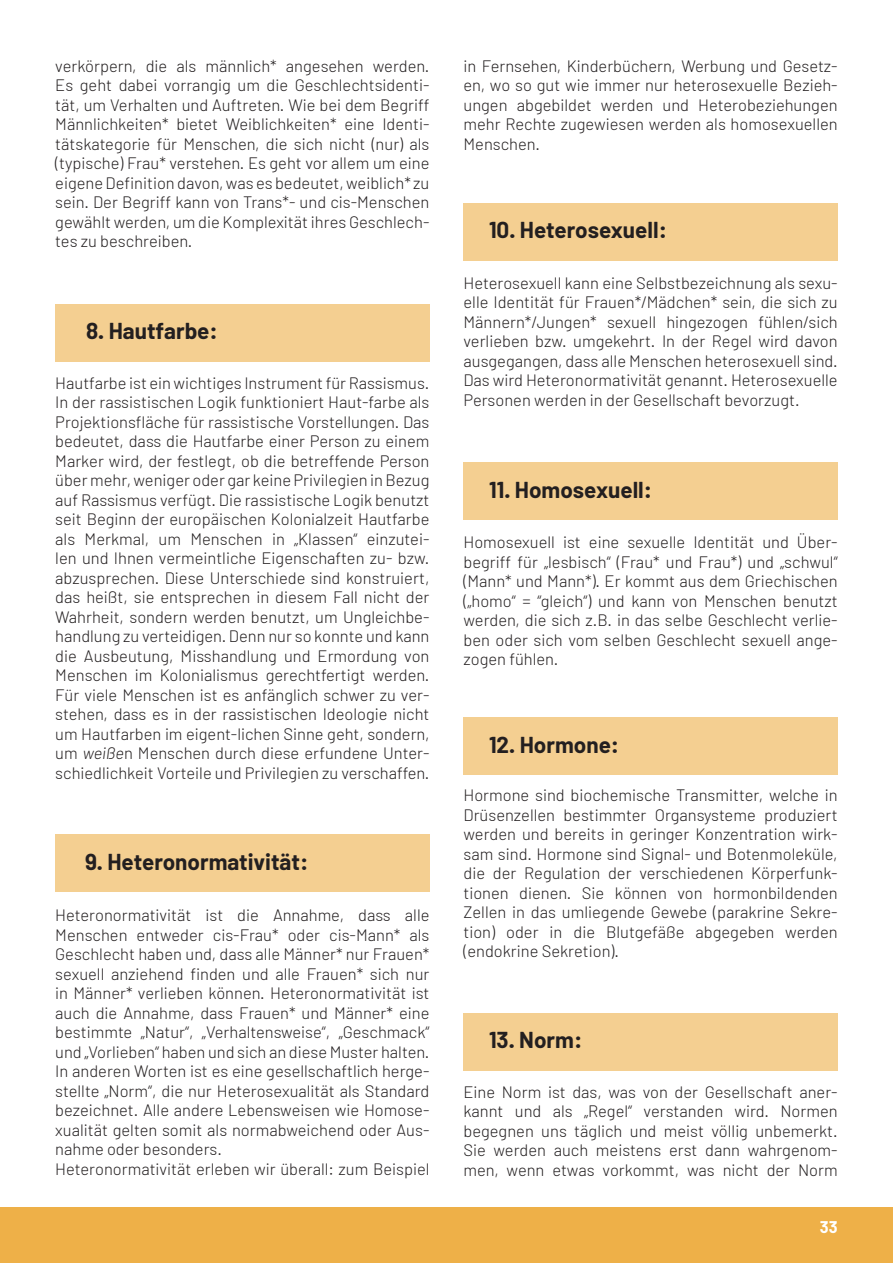
<style>
.page{position:relative;width:893px;height:1263px;background:#fff}
.page>*{position:absolute;margin:0;border:0;box-sizing:border-box;transform-origin:0 0}
.Glossar{font:700 22.5px "Barlow";color:#231f20}
.t1{font:300 16.5px/19.5px "Barlow";color:#231f20;text-align:justify}
.t2{font:700 16.5px "Barlow";color:#fff}
.s1{font-style:italic}
</style>
<div class="page">
<div style="left:0;top:1208px;width:893px;height:55px;background:#eeb048"></div>
<div style="left:55px;top:304px;width:374px;height:57px;background:#f4cf91"></div>
<div style="left:55px;top:834px;width:374px;height:58px;background:#f4cf91"></div>
<div style="left:463px;top:203px;width:375px;height:57px;background:#f4cf91"></div>
<div style="left:463px;top:462px;width:375px;height:58px;background:#f4cf91"></div>
<div style="left:463px;top:718px;width:375px;height:57px;background:#f4cf91"></div>
<div style="left:463px;top:1013px;width:375px;height:57px;background:#f4cf91"></div>
<p class="t1" style="left:55px;top:56px;width:376px">verkörpern, die als männlich* angesehen werden.<br>Es geht dabei vorrangig um die Geschlechtsidenti&shy;tät, um Verhalten und Auftreten. Wie bei dem Begriff Männlichkeiten* bietet Weiblichkeiten* eine Identi&shy;tätskategorie für Menschen, die sich nicht (nur) als (typische) Frau* verstehen. Es geht vor allem um eine eigeneDefinition davon, was es bedeutet, weiblich* zu sein. Der Begriff kann von Trans*- und cis-Menschen gewählt werden, um die Komplexität ihres Geschlech&shy;tes zu beschreiben.</p>
<p class="Glossar" style="left:86px;top:317px;width:133px">8. Hautfarbe:</p>
<p class="t1" style="left:55px;top:372px;width:376px">Hautfarbe ist ein wichtiges Instrument für Rassismus.<br>In der rassistischen Logik funktioniert Haut-farbe als Projektionsfläche für rassistische Vorstellungen. Das bedeutet, dass die Hautfarbe einer Person zu einem Marker wird, der festlegt, ob die betreffende Person über mehr, weniger oder gar keine Privilegien in Bezug auf Rassismus verfügt. Die rassistische Logik benutzt seit Beginn der europäischen Kolonialzeit Hautfarbe als Merkmal, um Menschen in „Klassen“ einzutei&shy;len und Ihnen vermeintliche Eigenschaften zu- bzw. abzusprechen. Diese Unterschiede sind konstruiert, das heißt, sie entsprechen in diesem Fall nicht der Wahrheit, sondern werden benutzt, um Ungleichbe&shy;handlung zu verteidigen. Denn nur so konnte und kann die Ausbeutung, Misshandlung und Ermordung von Menschen im Kolonialismus gerechtfertigt werden.<br>Für viele Menschen ist es anfänglich schwer zu ver&shy;stehen, dass es in der rassistischen Ideologie nicht um Hautfarben im eigent-lichen Sinne geht, sondern, um <span class="s1">weiße</span>n Menschen durch diese erfundene Unter&shy;schiedlichkeit Vorteile und Privilegien zu verschaffen.</p>
<p class="Glossar" style="left:85px;top:848px;width:225px">9. Heteronormativität:</p>
<p class="t1" style="left:55px;top:905px;width:376px">Heteronormativität ist die Annahme, dass alle Menschen entweder cis-Frau* oder cis-Mann* als Geschlecht haben und, dass alle Männer* nur Frauen* sexuell anziehend finden und alle Frauen* sich nur in Männer* verlieben können. Heteronormativität ist auch die Annahme, dass Frauen* und Männer* eine bestimmte „Natur“, „Verhaltensweise“, „Geschmack“ und „Vorlieben“ haben und sich an diese Muster halten.<br>In anderen Worten ist es eine gesellschaftlich herge&shy;stellte „Norm“, die nur Heterosexualität als Standard bezeichnet. Alle andere Lebensweisen wie Homose&shy;xualität gelten somit als normabweichend oder Aus&shy;nahme oder besonders.</p>
<p class="t1" style="left:55px;top:1159px;width:376px">Heteronormativität erleben wir überall: zum Beispiel</p>
<p class="t1" style="left:463px;top:56px;width:376px">in Fernsehen, Kinderbüchern, Werbung und Gesetz&shy;en, wo so gut wie immer nur heterosexuelle Bezieh&shy;ungen abgebildet werden und Heterobeziehungen mehr Rechte zugewiesen werden als homosexuellen Menschen.</p>
<p class="Glossar" style="left:489px;top:216px;width:179px">10. Heterosexuell:</p>
<p class="t1" style="left:463px;top:273px;width:376px">Heterosexuell kann eine Selbstbezeichnung als sexu&shy;elle Identität für Frauen*/Mädchen* sein, die sich zu Männern*/Jungen* sexuell hingezogen fühlen/sich verlieben bzw. umgekehrt. In der Regel wird davon ausgegangen, dass alle Menschen heterosexuell sind.<br>Das wird Heteronormativität genannt. Heterosexuelle Personen werden in der Gesellschaft bevorzugt.</p>
<p class="Glossar" style="left:489px;top:476px;width:165px">11. Homosexuell:</p>
<p class="t1" style="left:463px;top:532px;width:376px">Homosexuell ist eine sexuelle Identität und Über&shy;begriff für „lesbisch“ (Frau* und Frau*) und „schwul“ (Mann* und Mann*). Er kommt aus dem Griechischen („homo“ = “gleich“) und kann von Menschen benutzt werden, die sich z.B. in das selbe Geschlecht verlie&shy;ben oder sich vom selben Geschlecht sexuell ange&shy;zogen fühlen.</p>
<p class="Glossar" style="left:489px;top:731px;width:132px">12. Hormone:</p>
<p class="t1" style="left:463px;top:785px;width:376px">Hormone sind biochemische Transmitter, welche in Drüsenzellen bestimmter Organsysteme produziert werden und bereits in geringer Konzentration wirk&shy;sam sind. Hormone sind Signal- und Botenmoleküle, die der Regulation der verschiedenen Körperfunk&shy;tionen dienen. Sie können von hormonbildenden Zellen in das umliegende Gewebe (parakrine Sekre&shy;tion) oder in die Blutgefäße abgegeben werden (endokrine Sekretion).</p>
<p class="Glossar" style="left:489px;top:1026px;width:95px">13. Norm:</p>
<p class="t1" style="left:463px;top:1081px;width:376px">Eine Norm ist das, was von der Gesellschaft aner&shy;kannt und als „Regel“ verstanden wird. Normen begegnen uns täglich und meist völlig unbemerkt.<br>Sie werden auch meistens erst dann wahrgenom&shy;men, wenn etwas vorkommt, was nicht der Norm</p>
<p class="t2" style="left:820px;top:1216px;width:19px">33</p>
</div>
